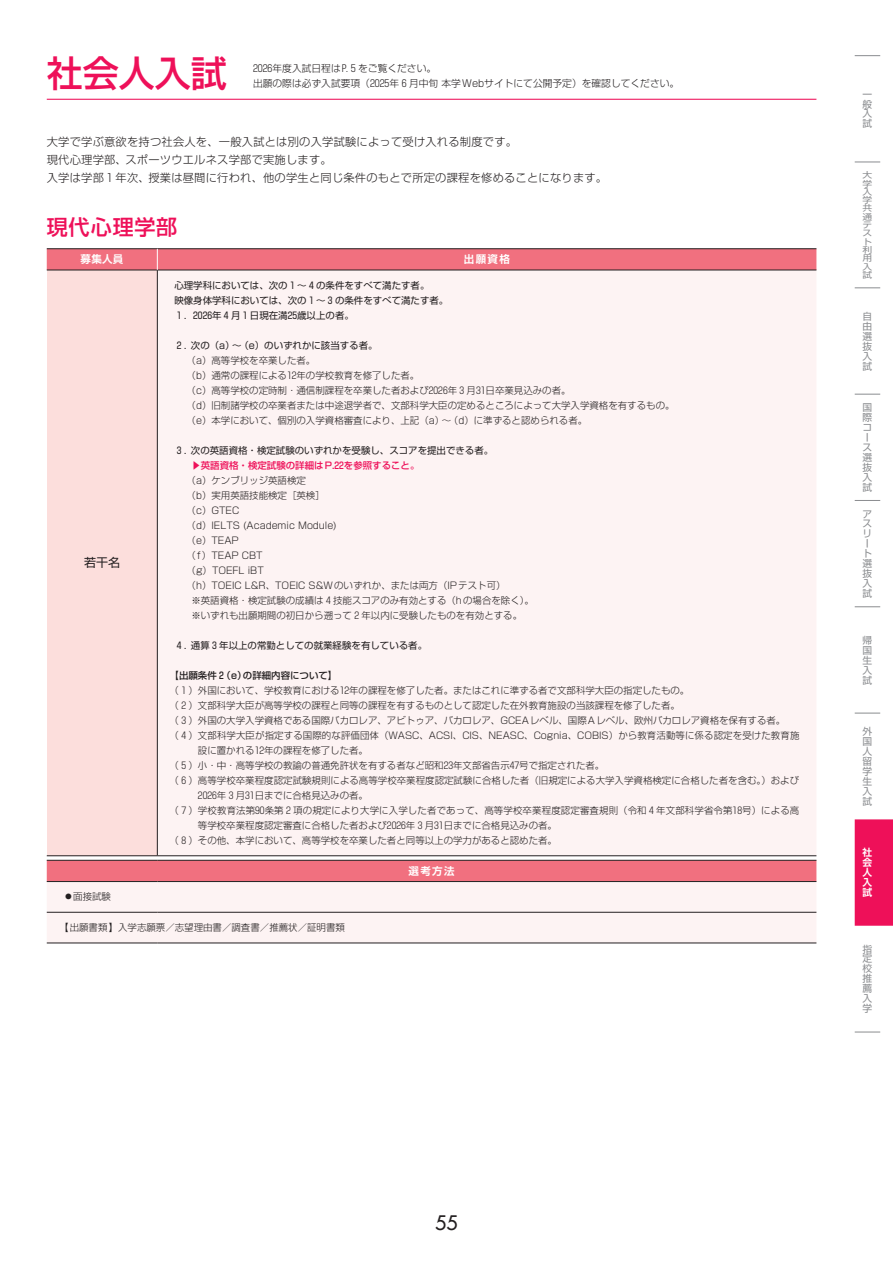
<style>
.page{position:relative;width:893px;height:1263px;background:#fff}
.page>*{position:absolute;margin:0;border:0;box-sizing:border-box;transform-origin:0 0}
.t1{font:500 36px "Shin Go Pr 5";color:#ee1059}
.t2{font:500 21px "Shin Go Pr 5";letter-spacing:.04em;color:#ee1059}
.t3{font:500 19.5px "Futura LT Pro";color:#231f20}
.t4{font:12px "Shin Go Pr 5";color:#231f20}
.t5{font:300 11.25px/18px "Shin Go Pr 5";letter-spacing:.02em;color:#231f20}
.t6{font:700 10.5px "Shin Go Pr 5 De";letter-spacing:.125em;color:#fff}
.t7{font:300 9.75px/15px "Shin Go Pr 5";color:#231f20}
.t8{font:9.75px/9.9px "Shin Go Pr 5";color:#8a8c8f;text-align:justify}
.t9{font:700 9.75px/9.9px "Shin Go Pr 5 De";color:#fff;text-align:justify}
.t10{font:300 9.45px/15px "Shin Go Pr 5";color:#231f20}
.t11{font:9.45px/15px "Shin Go Pr 5";color:#231f20}
.t12{font:500 9.45px "Shin Go Pr 5";color:#ee1059}
.t13{font:500 9.45px "Shin Go Pr 5";color:#231f20}
.t14{font:8.25px/8.2px "Shin Go Pr 5";color:#8a8c8f;text-align:justify;scale:1.18 1}
</style>
<div class="page">
<hr style="left:47px;top:99px;width:769px;height:1px;background:#ee1059">
<svg style="left:47px;top:249px;width:769px;height:21px;background:#e96d7b"></svg>
<svg style="left:47px;top:271px;width:769px;height:672px;fill:#fdf3f3"></svg>
<hr style="left:157px;top:270px;width:1px;height:585px;background:#231f20">
<hr style="left:47px;top:248px;width:110px;height:1px;background:#231f20">
<hr style="left:157px;top:248px;width:659px;height:1px;background:#231f20">
<hr style="left:47px;top:270px;width:110px;height:1px;background:#231f20">
<hr style="left:157px;top:270px;width:659px;height:1px;background:#231f20">
<hr style="left:47px;top:855px;width:110px;height:1px;background:#231f20">
<hr style="left:157px;top:855px;width:659px;height:1px;background:#231f20">
<hr style="left:47px;top:860px;width:110px;height:1px;background:#231f20">
<hr style="left:157px;top:860px;width:659px;height:1px;background:#231f20">
<hr style="left:47px;top:881px;width:110px;height:1px;background:#231f20">
<hr style="left:157px;top:881px;width:659px;height:1px;background:#231f20">
<hr style="left:47px;top:912px;width:110px;height:1px;background:#231f20">
<hr style="left:157px;top:912px;width:659px;height:1px;background:#231f20">
<hr style="left:47px;top:943px;width:110px;height:1px;background:#231f20">
<hr style="left:157px;top:943px;width:659px;height:1px;background:#231f20">
<svg style="left:157px;top:249px;width:1px;height:21px"></svg>
<div style="left:855px;top:819px;width:38px;height:107px;background:#ee1059"></div>
<svg style="left:855px;top:55px;width:25px;height:1px"></svg>
<svg style="left:855px;top:162px;width:25px;height:1px"></svg>
<svg style="left:855px;top:287px;width:25px;height:1px"></svg>
<svg style="left:855px;top:394px;width:25px;height:1px"></svg>
<svg style="left:855px;top:500px;width:25px;height:1px"></svg>
<svg style="left:855px;top:606px;width:25px;height:1px"></svg>
<svg style="left:855px;top:713px;width:25px;height:1px"></svg>
<svg style="left:855px;top:1032px;width:25px;height:1px"></svg>
<h1 class="t1" style="left:47px;top:44px;width:182px">社会人入試</h1>
<p class="t7" style="left:253px;top:60px;width:428px">2026年度入試日程はP.₅をご覧ください。<br>出願の際は必ず入試要項（2025年 6 月中旬 本学Webサイトにて公開予定）を確認してください。</p>
<p class="t5" style="left:47px;top:132px;width:562px">大学で学ぶ意欲を持つ社会人を、一般入試とは別の入学試験によって受け入れる制度です。<br>現代心理学部、スポーツウエルネス学部で実施します。<br>入学は学部 1 年次、授業は昼間に行われ、他の学生と同じ条件のもとで所定の課程を修めることになります。</p>
<h2 class="t2" style="left:47px;top:210px;width:132px">現代心理学部</h2>
<p class="t6" style="left:81px;top:251px;width:44px">募集人員</p>
<p class="t6" style="left:464px;top:251px;width:47px">出願資格</p>
<p class="t4" style="left:84px;top:553px;width:37px">若干名</p>
<p class="t11" style="left:174px;top:277px;width:276px">心理学科においては、次の 1 ～ 4 の条件をすべて満たす者。<br>映像身体学科においては、次の 1 ～ 3 の条件をすべて満たす者。<br>１．2026年 4 月 1 日現在満25歳以上の者。</p>
<p class="t11" style="left:177px;top:337px;width:202px">２．次の（a）～（e）のいずれかに該当する者。</p>
<p class="t10" style="left:187px;top:352px;width:489px">（a）高等学校を卒業した者。<br>（b）通常の課程による12年の学校教育を修了した者。<br>（c）高等学校の定時制・通信制課程を卒業した者および2026年 3 月31日卒業見込みの者。<br>（d）旧制諸学校の卒業者または中途退学者で、文部科学大臣の定めるところによって大学入学資格を有するもの。（e）本学において、個別の入学資格審査により、上記（a）～（d）に準ずると認められる者。</p>
<p class="t11" style="left:177px;top:442px;width:318px">3 ．次の英語資格・検定試験のいずれかを受験し、スコアを提出できる者。</p>
<p class="t12" style="left:191px;top:458px;width:230px">▶英語資格・検定試験の詳細はP.22を参照すること。</p>
<p class="t10" style="left:187px;top:472px;width:121px">（a）ケンブリッジ英語検定</p>
<p class="t10" style="left:187px;top:487px;width:140px">（b）実用英語技能検定［英検］</p>
<p class="t10" style="left:187px;top:502px;width:54px">（c）GTEC</p>
<p class="t10" style="left:187px;top:517px;width:152px">（d）IELTS (Academic Module)</p>
<p class="t10" style="left:187px;top:532px;width:54px">（e）TEAP</p>
<p class="t10" style="left:187px;top:547px;width:78px">（f）TEAP CBT</p>
<p class="t10" style="left:187px;top:562px;width:79px">（g）TOEFL iBT</p>
<p class="t10" style="left:187px;top:577px;width:320px">（h）TOEIC L&amp;R、TOEIC S&amp;Wのいずれか、または両方（IPテスト可）</p>
<p class="t10" style="left:191px;top:592px;width:344px">※英語資格・検定試験の成績は 4 技能スコアのみ有効とする（hの場合を除く）。</p>
<p class="t10" style="left:191px;top:607px;width:332px">※いずれも出願期間の初日から遡って 2 年以内に受験したものを有効とする。</p>
<p class="t11" style="left:177px;top:637px;width:252px">4 ．通算 3 年以上の常勤としての就業経験を有している者。</p>
<p class="t13" style="left:170px;top:668px;width:169px">【出願条件 2（e）の詳細内容について】</p>
<p class="t10" style="left:170px;top:682px;width:521px">（ 1 ）外国において、学校教育における12年の課程を修了した者。またはこれに準ずる者で文部科学大臣の指定したもの。</p>
<p class="t10" style="left:170px;top:697px;width:512px">（ 2 ）文部科学大臣が高等学校の課程と同等の課程を有するものとして認定した在外教育施設の当該課程を修了した者。</p>
<p class="t10" style="left:170px;top:712px;width:617px">（ 3 ）外国の大学入学資格である国際バカロレア、アビトゥア、バカロレア、GCEAレベル、国際Aレベル、欧州バカロレア資格を保有する者。</p>
<p class="t10" style="left:170px;top:727px;width:631px">（ 4 ）文部科学大臣が指定する国際的な評価団体（WASC、ACSI、CIS、NEASC、Cognia、COBIS）から教育活動等に係る認定を受けた教育施</p>
<p class="t10" style="left:198px;top:742px;width:172px">設に置かれる12年の課程を修了した者。</p>
<p class="t10" style="left:170px;top:757px;width:436px">（ 5 ）小・中・高等学校の教諭の普通免許状を有する者など昭和23年文部省告示47号で指定された者。</p>
<p class="t10" style="left:170px;top:772px;width:631px">（ 6 ）高等学校卒業程度認定試験規則による高等学校卒業程度認定試験に合格した者（旧規定による大学入学資格検定に合格した者を含む。）および</p>
<p class="t10" style="left:198px;top:787px;width:172px">2026年 3 月31日までに合格見込みの者。</p>
<p class="t10" style="left:170px;top:802px;width:631px">（ 7 ）学校教育法第90条第 2 項の規定により大学に入学した者であって、高等学校卒業程度認定審査規則（令和 4 年文部科学省令第18号）による高</p>
<p class="t10" style="left:198px;top:817px;width:361px">等学校卒業程度認定審査に合格した者および2026年 3 月31日までに合格見込みの者。</p>
<p class="t10" style="left:170px;top:832px;width:389px">（ 8 ）その他、本学において、高等学校を卒業した者と同等以上の学力があると認めた者。</p>
<p class="t6" style="left:409px;top:862px;width:47px">選考方法</p>
<p class="t10" style="left:64px;top:888px;width:49px">⃝面接試験</p>
<p class="t10" style="left:59px;top:919px;width:287px">【出願書類】入学志願票／志望理由書／調査書／推薦状／証明書類</p>
<p class="t8" style="left:863px;top:88px;width:11px">一般入試</p>
<p class="t14" style="left:863px;top:170px;width:10px">大学入学共通テスト利用入試</p>
<p class="t8" style="left:863px;top:310px;width:11px">自由選抜入試</p>
<p class="t8" style="left:863px;top:402px;width:11px;text-align:left">国際コース選抜入試</p>
<p class="t8" style="left:863px;top:508px;width:11px;text-align:left">アスリート選抜入試</p>
<p class="t8" style="left:863px;top:634px;width:11px">帰国生入試</p>
<p class="t8" style="left:863px;top:726px;width:11px">外国人留学生入試</p>
<p class="t9" style="left:863px;top:847px;width:11px">社会人入試</p>
<p class="t8" style="left:863px;top:943px;width:11px">指定校推薦入学</p>
<h3 class="t3" style="left:435px;top:1208px;width:24px">55</h3>
</div>
